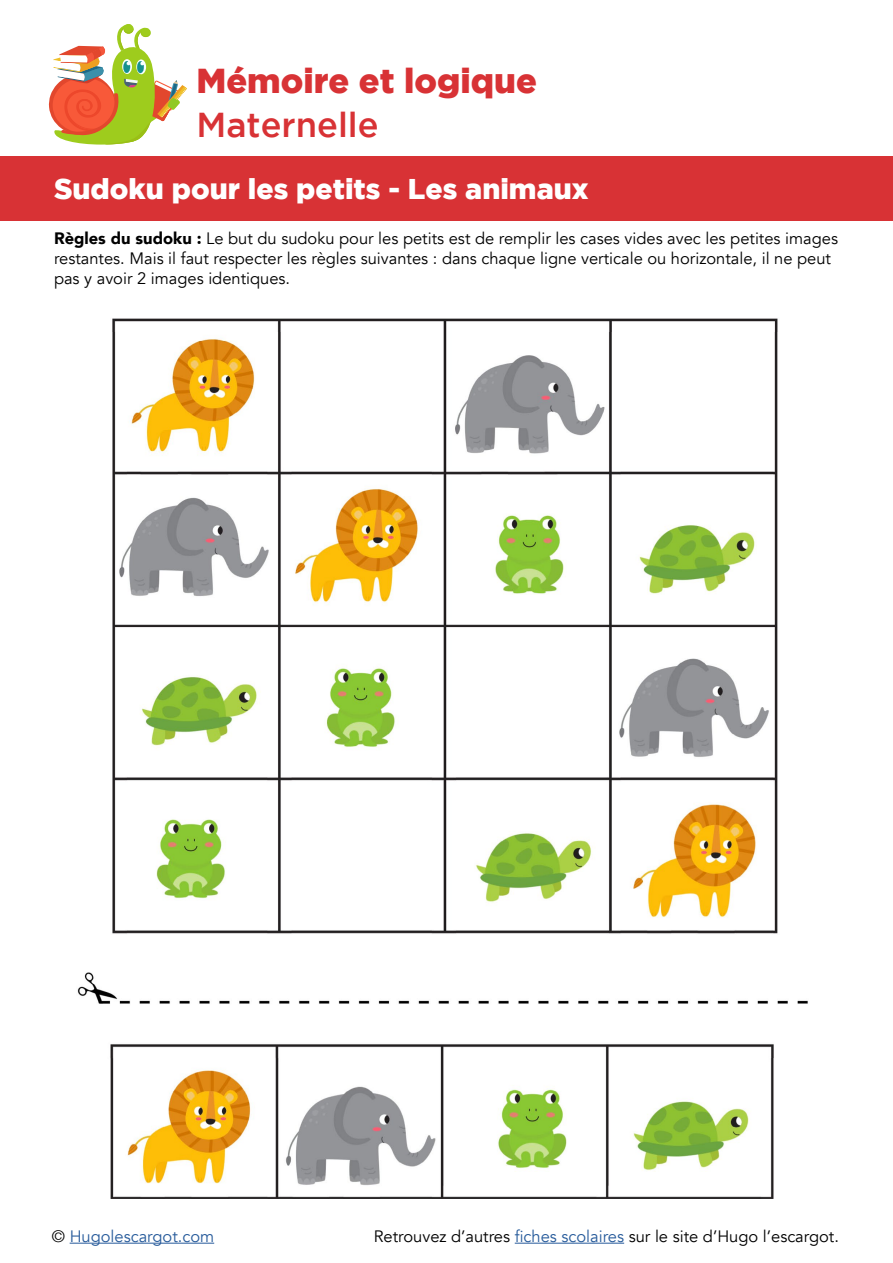
<style>
.page{position:relative;width:893px;height:1263px;background:#fff}
.page>*{position:absolute;margin:0;border:0;box-sizing:border-box;transform-origin:0 0}
.t1{font:900 34.5px "Gotham";color:#d83235}
.t2{font:500 34.5px "Gotham";color:#d83235}
.t3{font:900 28.5px "Gotham";color:#fff}
.t4{font:16.5px/19.8px "Avenir";color:#000}
.t5{font:16.5px "Avenir";color:#275b9b}
.s1{font-weight:900}
.s2{color:#000}
.s3{color:#275b9b}
</style>
<div class="page">
<svg style="left:49px;top:24px;width:138px;height:121px"></svg>
<div style="left:0;top:156px;width:893px;height:65px;background:#d83235"></div>
<hr style="left:70px;top:1243px;width:144px;height:1px;background:#275b9b">
<hr style="left:515px;top:1243px;width:109px;height:1px;background:#275b9b">
<img style="left:77px;top:318px;width:731px;height:880px">
<h1 class="t1" style="left:196px;top:61px;width:342px">Mémoire et logique</h1>
<h1 class="t2" style="left:196px;top:105px;width:184px">Maternelle</h1>
<h2 class="t3" style="left:54px;top:172px;width:536px">Sudoku pour les petits - Les animaux</h2>
<p class="t4" style="left:54px;top:229px;width:786px"><span class="s1">Règles du sudoku :</span> Le but du sudoku pour les petits est de remplir les cases vides avec les petites images restantes. Mais il faut respecter les règles suivantes : dans chaque ligne verticale ou horizontale, il ne peut pas y avoir 2 images identiques.</p>
<p class="t5" style="left:52px;top:1226px;width:164px"><span class="s2">©</span> Hugolescargot.com</p>
<p class="t4" style="left:374px;top:1226px;width:467px">Retrouvez d’autres <span class="s3">fiches scolaires</span> sur le site d’Hugo l’escargot.</p>
</div>
